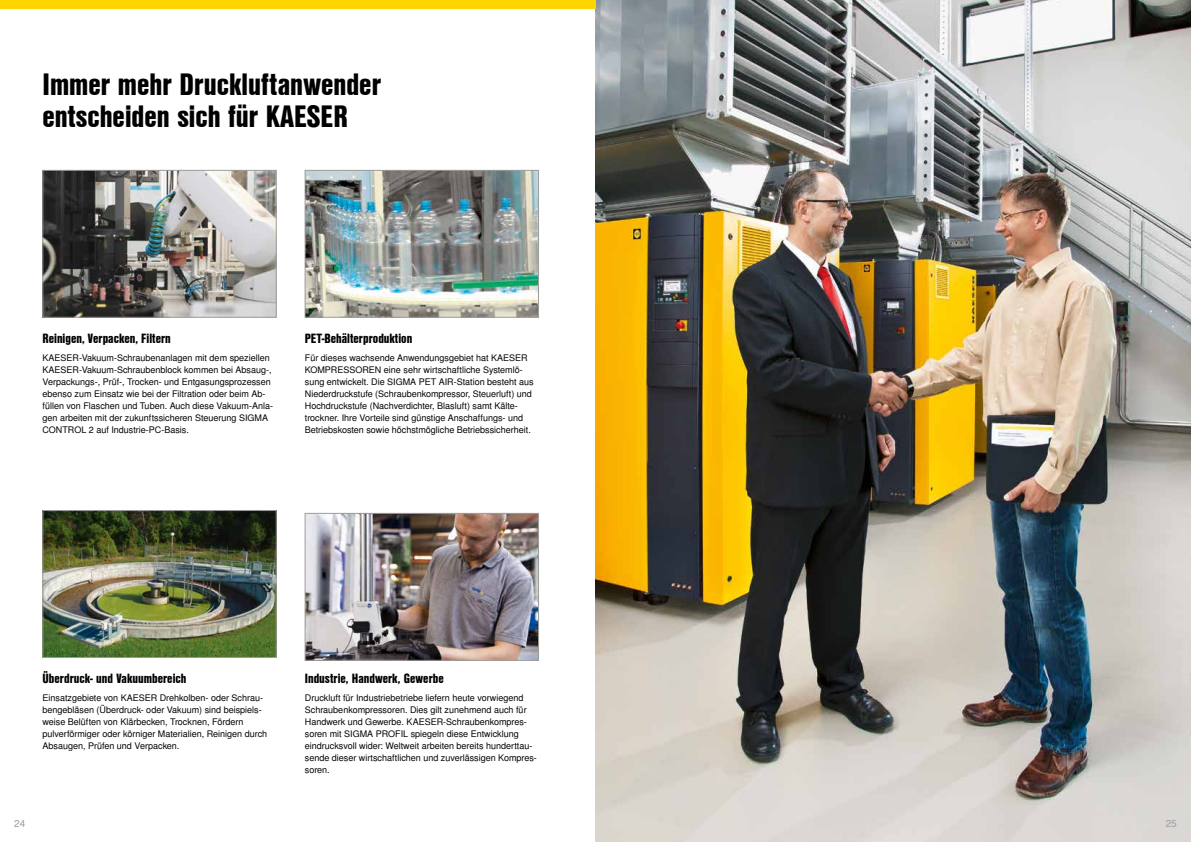
<style>
.page{position:relative;width:1191px;height:842px;background:#fff}
.page>*{position:absolute;margin:0;border:0;box-sizing:border-box;transform-origin:0 0}
.t1{font:30px/32px "Nimbus San L Bla Con";color:#000}
.t2{font:13px "Nimbus San L Bla Con";color:#000}
.t3{font:10px "Nimbus San L";color:#9d9d9c}
.t4{font:9px/12px "Nimbus San L";color:#000}
</style>
<div class="page">
<img style="left:595px;top:0;width:596px;height:842px">
<div style="left:0;top:0;width:595px;height:9px;background:#ffd500"></div>
<img style="left:45px;top:512px;width:229px;height:144px">
<div style="left:43px;top:510px;width:233px;height:148px;border:1px solid #9d9d9c"></div>
<img style="left:307px;top:515px;width:230px;height:143px">
<div style="left:305px;top:513px;width:234px;height:147px;border:1px solid #9d9d9c"></div>
<img style="left:45px;top:172px;width:229px;height:143px">
<div style="left:43px;top:170px;width:233px;height:147px;border:1px solid #9d9d9c"></div>
<img style="left:307px;top:172px;width:230px;height:143px">
<div style="left:305px;top:170px;width:234px;height:147px;border:1px solid #9d9d9c"></div>
<h1 class="t1" style="left:43px;top:67px;width:340px">Immer mehr Druckluftanwender entscheiden sich für KAESER</h1>
<h2 class="t2" style="left:43px;top:328px;width:130px">Reinigen, Verpacken, Filtern</h2>
<p class="t4" style="left:43px;top:352px;width:232px">KAESER-Vakuum-Schraubenanlagen mit dem speziellen KAESER-Vakuum-Schraubenblock kommen bei Absaug-, Verpackungs-, Prüf-, Trocken- und Entgasungsprozessen ebenso zum Einsatz wie bei der Filtration oder beim Ab&shy;füllen von Flaschen und Tuben. Auch diese Vakuum-Anla&shy;gen arbeiten mit der zukunftssicheren Steuerung SIGMA CONTROL 2 auf Industrie-PC-Basis.</p>
<h2 class="t2" style="left:305px;top:328px;width:109px">PET-Behälterproduktion</h2>
<p class="t4" style="left:305px;top:352px;width:230px">Für dieses wachsende Anwendungsgebiet hat KAESER KOMPRESSOREN eine sehr wirtschaftliche Systemlö&shy;sung entwickelt. Die SIGMA PET AIR-Station besteht aus Niederdruckstufe (Schraubenkompressor, Steuerluft) und Hochdruckstufe (Nachverdichter, Blasluft) samt Kälte&shy;trockner. Ihre Vorteile sind günstige Anschaffungs- und Betriebskosten sowie höchstmögliche Betriebssicherheit.</p>
<h2 class="t2" style="left:43px;top:668px;width:145px">Überdruck- und Vakuumbereich</h2>
<p class="t4" style="left:43px;top:692px;width:226px">Einsatzgebiete von KAESER Drehkolben- oder Schrau&shy;bengebläsen (Überdruck- oder Vakuum) sind beispiels&shy;weise Belüften von Klärbecken, Trocknen, Fördern pulverförmiger oder körniger Materialien, Reinigen durch Absaugen, Prüfen und Verpacken.</p>
<h2 class="t2" style="left:305px;top:668px;width:140px">Industrie, Handwerk, Gewerbe</h2>
<p class="t4" style="left:305px;top:692px;width:234px">Druckluft für Industriebetriebe liefern heute vorwiegend Schraubenkompressoren. Dies gilt zunehmend auch für Handwerk und Gewerbe. KAESER-Schraubenkompres&shy;soren mit SIGMA PROFIL spiegeln diese Entwicklung eindrucksvoll wider: Weltweit arbeiten bereits hunderttau&shy;sende dieser wirtschaftlichen und zuverlässigen Kompres&shy;soren.</p>
<p class="t3" style="left:14px;top:817px;width:13px">24</p>
<p class="t3" style="left:1165px;top:817px;width:13px">25</p>
</div>
